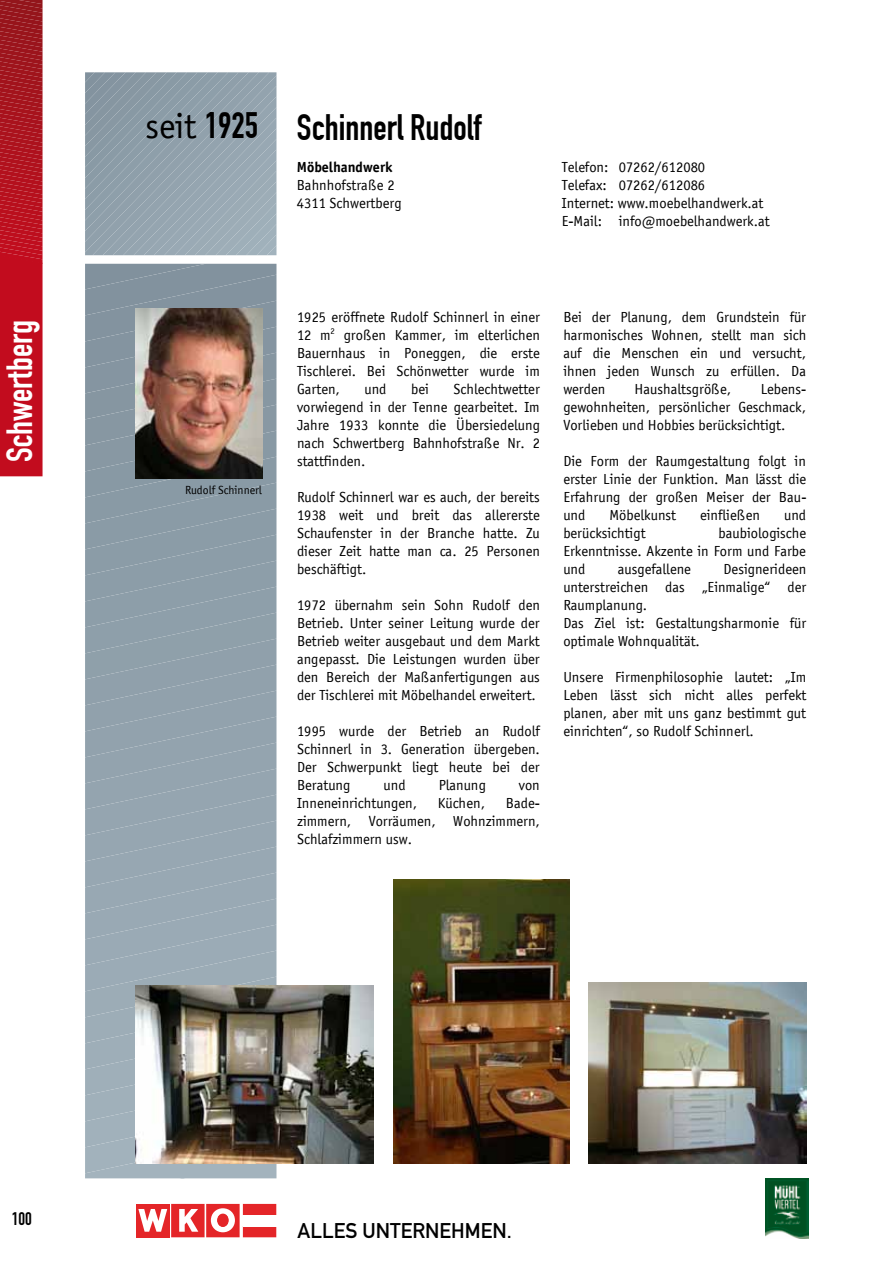
<style>
.page{position:relative;width:893px;height:1263px;background:#fff}
.page>*{position:absolute;margin:0;border:0;box-sizing:border-box;transform-origin:0 0}
.t1{font:36px "DIN Engschrift";color:#000}
.t2{font:36px "DIN Engschrift";color:#fff}
.t3{font:21px "DIN Mittelschrift";color:#000}
.t4{font:18px "DIN Engschrift";color:#000}
.t5{font:15px/18px "Officina San Boo";color:#000;text-align:justify}
.t6{font:15px "Officina San Bol";color:#000}
.t7{font:12px "Officina San Boo";color:#000}
.s1{font-family:"Officina San Boo"}
.s2{font-family:"Helvetica Neue";font-weight:700;font-stretch:condensed;font-size:15px}
</style>
<div class="page">
<svg style="left:85px;top:72px;width:191px;height:183px;background:#93a3ae"></svg>
<svg style="left:0;top:0;width:43px;height:476px;background:#b71623"></svg>
<svg style="left:85px;top:264px;width:191px;height:914px;background:#92a2ad"></svg>
<svg style="left:136px;top:1204px;width:140px;height:34px"></svg>
<div style="left:243px;top:1215px;width:33px;height:11px;background:#fff"></div>
<img style="left:766px;top:1178px;width:42px;height:60px">
<img style="left:394px;top:879px;width:175px;height:284px">
<img style="left:588px;top:982px;width:218px;height:181px">
<img style="left:136px;top:985px;width:238px;height:178px">
<img style="left:136px;top:308px;width:127px;height:170px">
<h1 class="t2" style="left:-1px;top:462px;width:144px;rotate:-90deg">Schwertberg</h1>
<h1 class="t1" style="left:145px;top:106px;width:338px"><span class="s1">seit</span> 1925 Schinnerl Rudolf</h1>
<p class="t6" style="left:297px;top:158px;width:97px">Möbelhandwerk</p>
<p class="t5" style="left:297px;top:176px;width:106px">Bahnhofstraße 2<br>4311 Schwertberg</p>
<p class="t5" style="left:562px;top:158px;width:209px;text-align:left">Telefon: 07262/612080<br>Telefax: 07262/612086<br>Internet: www.moebelhandwerk.at<br>E-Mail: info@moebelhandwerk.at</p>
<p class="t7" style="left:185px;top:483px;width:78px">Rudolf Schinnerl</p>
<p class="t5" style="left:297px;top:308px;width:244px">1925 eröffnete Rudolf Schinnerl in einer 12 m<sup>2</sup> großen Kammer, im elterlichen Bauernhaus in Poneggen, die erste Tischlerei. Bei Schönwetter wurde im Garten,</p>
<p class="t5" style="left:297px;top:380px;width:244px;text-indent:157px">Schlechtwetter vorwiegend in der Tenne gearbeitet. Im Jahre 1933 konnte die Übersiedelung nach Schwertberg Bahnhofstraße Nr. 2 stattfinden.</p>
<p class="t5" style="left:297px;top:488px;width:244px">Rudolf Schinnerl war es auch, der bereits 1938 weit und breit das allererste Schaufenster in der Branche hatte. Zu dieser Zeit hatte man ca. 25 Personen beschäftigt.</p>
<p class="t5" style="left:297px;top:597px;width:244px">1972 übernahm sein Sohn Rudolf den Betrieb. Unter seiner Leitung wurde der Betrieb weiter ausgebaut und dem Markt angepasst. Die Leistungen wurden über den Bereich der Maßanfertigungen aus der Tischlerei mit Möbelhandel erweitert.</p>
<p class="t5" style="left:297px;top:723px;width:244px">1995 wurde der Betrieb an Rudolf Schinnerl in 3. Generation übergeben.<br>Der Schwerpunkt liegt heute bei der Beratung</p>
<p class="t5" style="left:365px;top:380px;width:23px">und</p>
<p class="t5" style="left:411px;top:380px;width:19px">bei</p>
<p class="t5" style="left:383px;top:777px;width:24px">und</p>
<p class="t5" style="left:439px;top:777px;width:49px">Planung</p>
<p class="t5" style="left:519px;top:777px;width:22px">von</p>
<p class="t5" style="left:297px;top:795px;width:121px">Inneneinrichtungen,</p>
<p class="t5" style="left:438px;top:795px;width:49px">Küchen,</p>
<p class="t5" style="left:297px;top:795px;width:244px;text-indent:209px">Bade&shy;zimmern, Vorräumen, Wohnzimmern, Schlafzimmern usw.</p>
<p class="t5" style="left:563px;top:308px;width:244px">Bei der Planung, dem Grundstein für harmonisches Wohnen, stellt man sich auf die Menschen ein und versucht, ihnen jeden Wunsch zu erfüllen. Da werden</p>
<p class="t5" style="left:563px;top:380px;width:244px;text-indent:197px">Lebens&shy;gewohnheiten, persönlicher Geschmack, Vorlieben und Hobbies berücksichtigt.</p>
<p class="t5" style="left:563px;top:452px;width:245px">Die Form der Raumgestaltung folgt in erster Linie der Funktion. Man lässt die Erfahrung der großen Meiser der Bau&shy;und</p>
<p class="t5" style="left:635px;top:380px;width:98px">Haushaltsgröße,</p>
<p class="t5" style="left:609px;top:506px;width:68px">Möbelkunst</p>
<p class="t5" style="left:700px;top:506px;width:61px">einfließen</p>
<p class="t5" style="left:784px;top:506px;width:23px">und</p>
<p class="t5" style="left:563px;top:524px;width:84px">berücksichtigt</p>
<p class="t5" style="left:563px;top:524px;width:244px;text-indent:155px">baubiologische Erkenntnisse. Akzente in Form und Farbe und</p>
<p class="t5" style="left:563px;top:561px;width:244px;text-align:left;text-indent:160px">Designerideen unterstreichen das „Einmalige“ der<br>Raumplanung.<br>Das Ziel ist: Gestaltungsharmonie für optimale Wohnqualität.</p>
<p class="t5" style="left:563px;top:669px;width:244px">Unsere Firmenphilosophie lautet: „Im Leben lässt sich nicht alles perfekt planen, aber mit uns ganz bestimmt gut einrichten“, so Rudolf Schinnerl.</p>
<p class="t5" style="left:618px;top:561px;width:75px">ausgefallene</p>
<p class="t4" style="left:12px;top:1208px;width:22px">100<span class="s2">9</span></p>
<h2 class="t3" style="left:298px;top:1218px;width:216px">ALLES UNTERNEHMEN.</h2>
</div>
